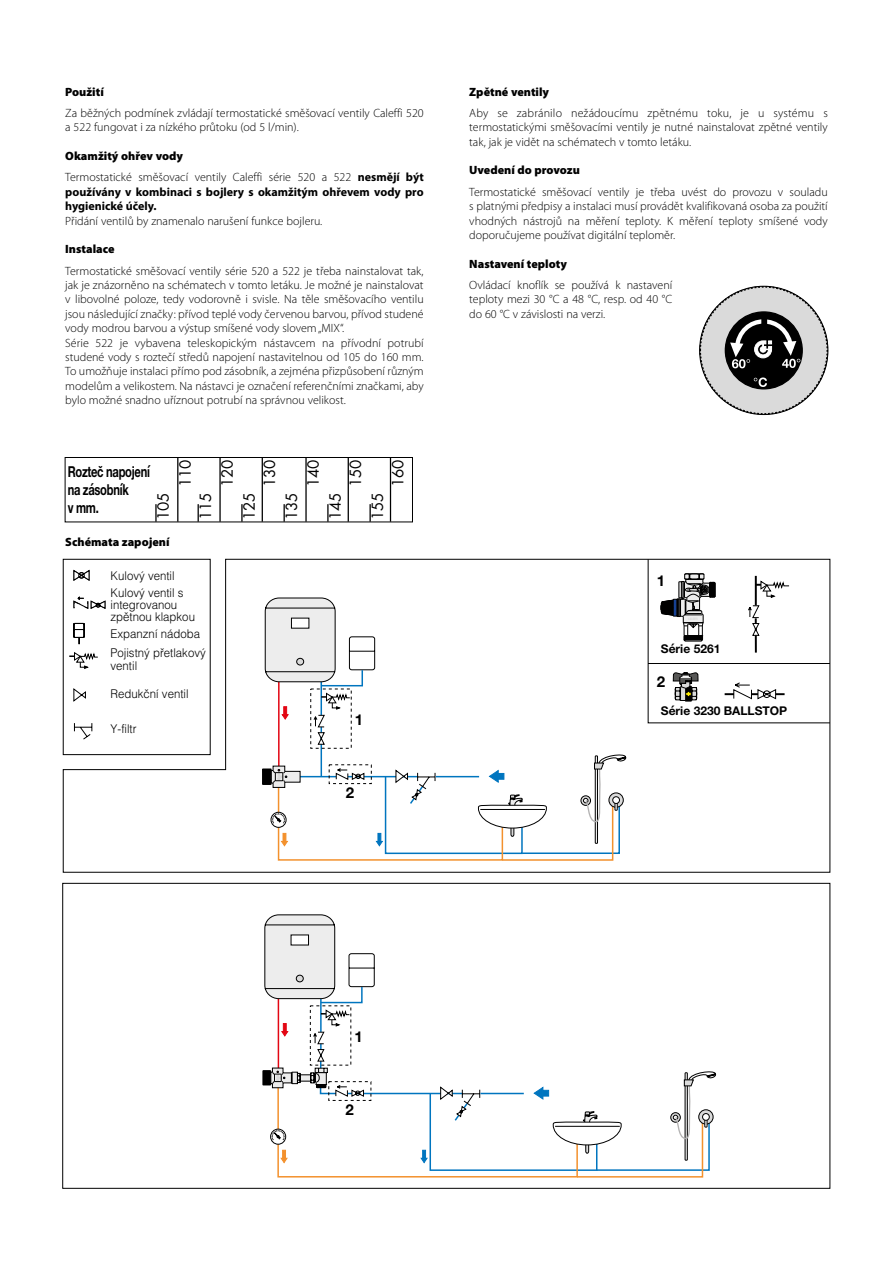
<style>
.page{position:relative;width:893px;height:1263px;background:#fff}
.page>*{position:absolute;margin:0;border:0;box-sizing:border-box;transform-origin:0 0}
.t1{font:15.15px "Futura";color:#000}
.t2{font:700 15.15px/18.1px "Helvetica Neue";letter-spacing:-.025em;color:#000;scale:.74 1}
.t3{font:700 15px "Helvetica Neue";color:#000}
.Normale{font:300 12px/14.4px "Myriad Pro";color:#000;text-align:justify}
.Normale-2{font:700 12px/14.4px "Myriad Pro";color:#000;text-align:justify}
.t4{font:300 12px/17.1px "Helvetica";color:#000;scale:.95 1}
.Normale-3{font:900 12px "Myriad Pro";color:#000}
.t5{font:700 12px "Helvetica Neue";color:#000}
.s1{font-weight:300}
</style>
<div class="page">
<svg style="left:62px;top:559px;width:768px;height:314px"></svg>
<svg style="left:647px;top:559px;width:183px;height:165px"></svg>
<svg style="left:263px;top:597px;width:363px;height:264px"></svg>
<svg style="left:73px;top:596px;width:33px;height:13px"></svg>
<svg style="left:73px;top:569px;width:17px;height:13px"></svg>
<svg style="left:69px;top:651px;width:30px;height:51px"></svg>
<svg style="left:73px;top:623px;width:12px;height:22px"></svg>
<svg style="left:74px;top:722px;width:19px;height:18px"></svg>
<svg style="left:263px;top:914px;width:453px;height:264px"></svg>
<div style="left:700px;top:287px;width:127px;height:127px;background:#dadada;border-radius:50%"></div>
<div style="left:725px;top:312px;width:77px;height:77px;background:#000;border-radius:50%"></div>
<svg style="left:754px;top:377px;width:13px;height:10px"></svg>
<svg style="left:729px;top:312px;width:71px;height:56px"></svg>
<div style="left:65px;top:457px;width:348px;height:65px;border:1px solid #000"></div>
<svg style="left:155px;top:504px;width:2px;height:18px"></svg>
<hr style="left:177px;top:457px;width:1px;height:65px;background:#000">
<svg style="left:198px;top:504px;width:1px;height:18px"></svg>
<svg style="left:241px;top:504px;width:2px;height:18px"></svg>
<svg style="left:284px;top:504px;width:1px;height:18px"></svg>
<svg style="left:327px;top:504px;width:2px;height:18px"></svg>
<svg style="left:369px;top:504px;width:2px;height:18px"></svg>
<hr style="left:219px;top:457px;width:2px;height:65px;background:#000">
<hr style="left:262px;top:457px;width:1px;height:65px;background:#000">
<hr style="left:305px;top:457px;width:2px;height:65px;background:#000">
<hr style="left:348px;top:457px;width:1px;height:65px;background:#000">
<hr style="left:390px;top:457px;width:1px;height:65px;background:#000">
<p class="Normale-3" style="left:65px;top:83px;width:40px">Použití</p>
<p class="Normale" style="left:65px;top:106px;width:360px">Za běžných podmínek zvládají termostatické směšovací ventily Caleffi 520 a 522 fungovat i za nízkého průtoku (od 5 l/min).</p>
<p class="Normale-3" style="left:65px;top:148px;width:119px">Okamžitý ohřev vody</p>
<p class="Normale-2" style="left:65px;top:170px;width:360px"><span class="s1">Termostatické směšovací ventily Caleffi série 520 a 522</span> nesmějí být používány v kombinaci s bojlery s okamžitým ohřevem vody pro hygienické účely.</p>
<p class="Normale" style="left:65px;top:213px;width:259px">Přidání ventilů by znamenalo narušení funkce bojleru.</p>
<p class="Normale-3" style="left:65px;top:241px;width:51px">Instalace</p>
<p class="Normale" style="left:65px;top:263px;width:360px">Termostatické směšovací ventily série 520 a 522 je třeba nainstalovat tak, jak je znázorněno na schématech v tomto letáku. Je možné je nainstalovat v libovolné poloze, tedy vodorovně i svisle. Na těle směšovacího ventilu jsou následující značky: přívod teplé vody červenou barvou, přívod studené vody modrou barvou a výstup smíšené vody slovem „MIX“.</p>
<p class="Normale" style="left:65px;top:335px;width:360px">Série 522 je vybavena teleskopickým nástavcem na přívodní potrubí studené vody s roztečí středů napojení nastavitelnou od 105 do 160 mm.<br>To umožňuje instalaci přímo pod zásobník, a zejména přizpůsobení různým modelům a velikostem. Na nástavci je označení referenčními značkami, aby bylo možné snadno uříznout potrubí na správnou velikost.</p>
<p class="t2" style="left:68px;top:463px;width:113px">Rozteč napojení na zásobník<br>v mm.</p>
<p class="t1" style="left:153px;top:520px;width:29px;rotate:-90deg">105</p>
<p class="Normale-3" style="left:65px;top:534px;width:106px">Schémata zapojení</p>
<p class="t1" style="left:175px;top:487px;width:29px;rotate:-90deg">110</p>
<p class="t1" style="left:217px;top:487px;width:29px;rotate:-90deg">120</p>
<p class="t1" style="left:259px;top:487px;width:29px;rotate:-90deg">130</p>
<p class="t1" style="left:303px;top:487px;width:29px;rotate:-90deg">140</p>
<p class="t1" style="left:345px;top:487px;width:29px;rotate:-90deg">150</p>
<p class="t1" style="left:387px;top:487px;width:29px;rotate:-90deg">160</p>
<p class="t1" style="left:195px;top:520px;width:29px;rotate:-90deg">115</p>
<p class="t1" style="left:239px;top:520px;width:29px;rotate:-90deg">125</p>
<p class="t1" style="left:281px;top:520px;width:29px;rotate:-90deg">135</p>
<p class="t1" style="left:325px;top:520px;width:29px;rotate:-90deg">145</p>
<p class="t1" style="left:367px;top:520px;width:29px;rotate:-90deg">155</p>
<p class="t4" style="left:111px;top:566px;width:78px">Kulový ventil<br>Kulový ventil s</p>
<p class="t4" style="left:111px;top:598px;width:90px;line-height:12px">integrovanou zpětnou klapkou</p>
<p class="t4" style="left:111px;top:623px;width:102px;line-height:18.6px">Expanzní nádoba<br>Pojistný přetlakový</p>
<p class="t4" style="left:111px;top:656px;width:30px">ventil</p>
<p class="t4" style="left:111px;top:684px;width:84px">Redukční ventil</p>
<p class="t4" style="left:111px;top:720px;width:29px">Y-filtr</p>
<p class="t3" style="left:355px;top:708px;width:10px">1</p>
<p class="t3" style="left:346px;top:781px;width:10px">2</p>
<p class="Normale-3" style="left:469px;top:83px;width:81px">Zpětné ventily</p>
<p class="Normale" style="left:469px;top:106px;width:360px">Aby se zabránilo nežádoucímu zpětnému toku, je u systému s termostatickými směšovacími ventily je nutné nainstalovat zpětné ventily tak, jak je vidět na schématech v tomto letáku.</p>
<p class="Normale-3" style="left:469px;top:162px;width:112px">Uvedení do provozu</p>
<p class="Normale" style="left:469px;top:184px;width:360px">Termostatické směšovací ventily je třeba uvést do provozu v souladu s platnými předpisy a instalaci musí provádět kvalifikovaná osoba za použití vhodných nástrojů na měření teploty. K měření teploty smíšené vody doporučujeme používat digitální teploměr.</p>
<p class="Normale-3" style="left:469px;top:256px;width:99px">Nastavení teploty</p>
<p class="Normale" style="left:469px;top:278px;width:205px">Ovládací knoflík se používá k nastavení teploty mezi 30 °C a 48 °C, resp. od 40 °C do 60 °C v závislosti na verzi.</p>
<p class="t3" style="left:657px;top:569px;width:10px">1</p>
<p class="t5" style="left:661px;top:640px;width:61px">Série 5261</p>
<p class="t3" style="left:657px;top:670px;width:10px">2</p>
<p class="t5" style="left:661px;top:701px;width:128px">Série 3230 BALLSTOP</p>
<p class="t3" style="left:354px;top:1025px;width:10px">1</p>
<p class="t3" style="left:346px;top:1097px;width:10px">2</p>
</div>
